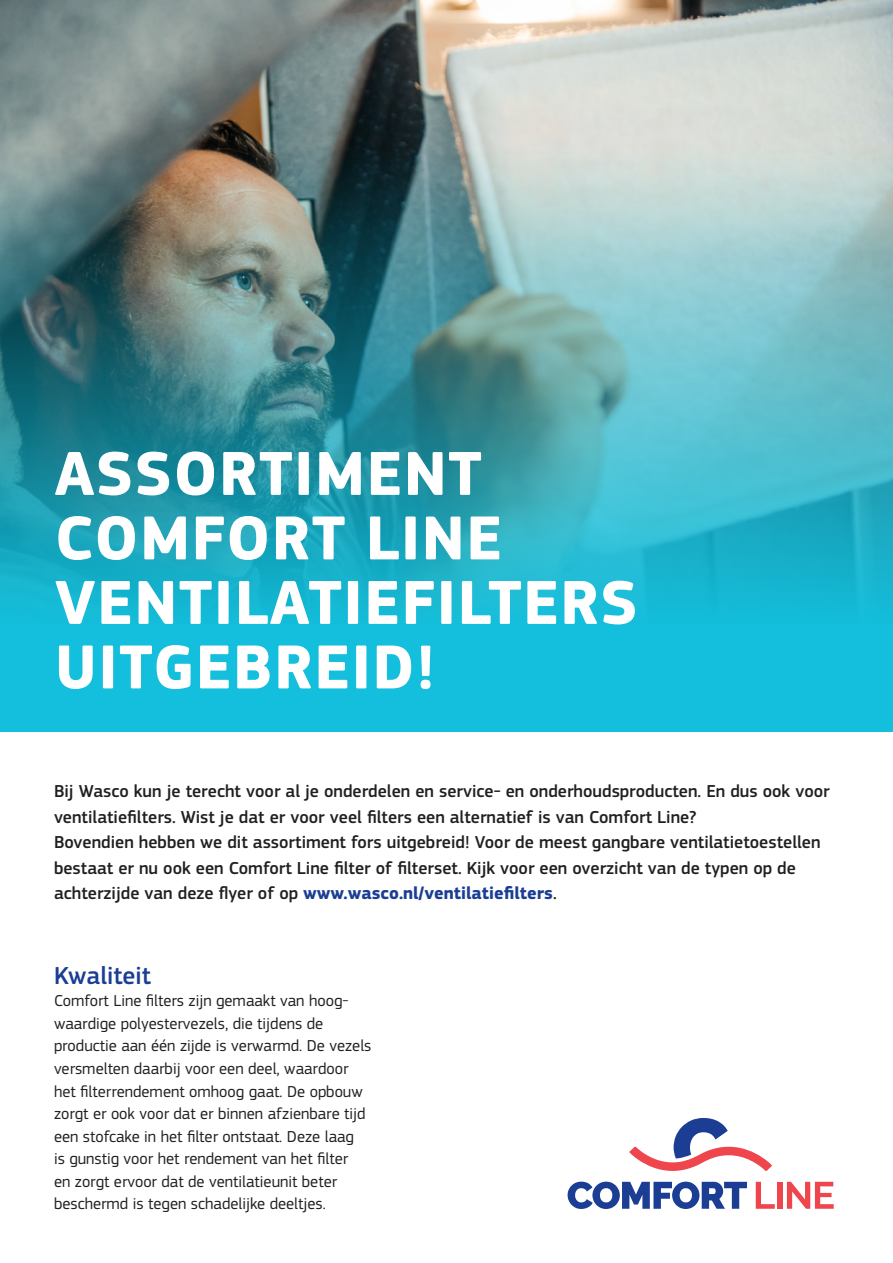
<style>
.page{position:relative;width:893px;height:1263px;background:#fff}
.page>*{position:absolute;margin:0;border:0;box-sizing:border-box;transform-origin:0 0}
.t1{font:700 64.5px/64.5px "PF Square Sans Pro";letter-spacing:.02em;color:#fff}
.t2{font:500 25.5px "PF Square Sans Pro";color:#1b3e94}
.t3{font:500 18px/25.5px "PF Square Sans Pro";color:#221f1f}
.t4{font:16.5px/22.5px "PF Square Sans Pro";color:#221f1f}
.s1{font-weight:700;color:#1b3e94}
</style>
<div class="page">
<div style="left:0;top:661px;width:893px;height:70px;background:#13bfdc"></div>
<img style="left:0;top:0;width:893px;height:108px">
<img style="left:0;top:108px;width:893px;height:553px">
<svg style="left:568px;top:1181px;width:179px;height:28px"></svg>
<svg style="left:756px;top:1182px;width:19px;height:27px"></svg>
<div style="left:777px;top:1182px;width:5px;height:27px;background:#ef454d"></div>
<svg style="left:787px;top:1182px;width:47px;height:27px"></svg>
<svg style="left:629px;top:1118px;width:143px;height:53px"></svg>
<h1 class="t1" style="left:55px;top:440px;width:585px">ASSORTIMENT<br>COMFORT LINE<br>VENTILATIEFILTERS<br>UITGEBREID!</h1>
<p class="t3" style="left:54px;top:780px;width:777px">Bij Wasco kun je terecht voor al je onderdelen en service- en onderhoudsproducten. En dus ook voor ventilatiefilters. Wist je dat er voor veel filters een alternatief is van Comfort Line?<br>Bovendien hebben we dit assortiment fors uitgebreid! Voor de meest gangbare ventilatie toestellen bestaat er nu ook een Comfort Line filter of filterset. Kijk voor een overzicht van de typen op de achterzijde van deze flyer of op <span class="s1">www.wasco.nl/ventilatiefilters</span>.</p>
<h2 class="t2" style="left:54px;top:966px;width:99px">Kwaliteit</h2>
<p class="t4" style="left:54px;top:991px;width:319px">Comfort Line filters zijn gemaakt van hoog&shy;waardige polyestervezels, die tijdens de productie aan één zijde is verwarmd. De vezels versmelten daarbij voor een deel, waardoor het filterrendement omhoog gaat. De opbouw zorgt er ook voor dat er binnen afzienbare tijd een stofcake in het filter ontstaat. Deze laag<br>is gunstig voor het rendement van het filter<br>en zorgt ervoor dat de ventilatieunit beter beschermd is tegen schadelijke deeltjes.</p>
</div>
